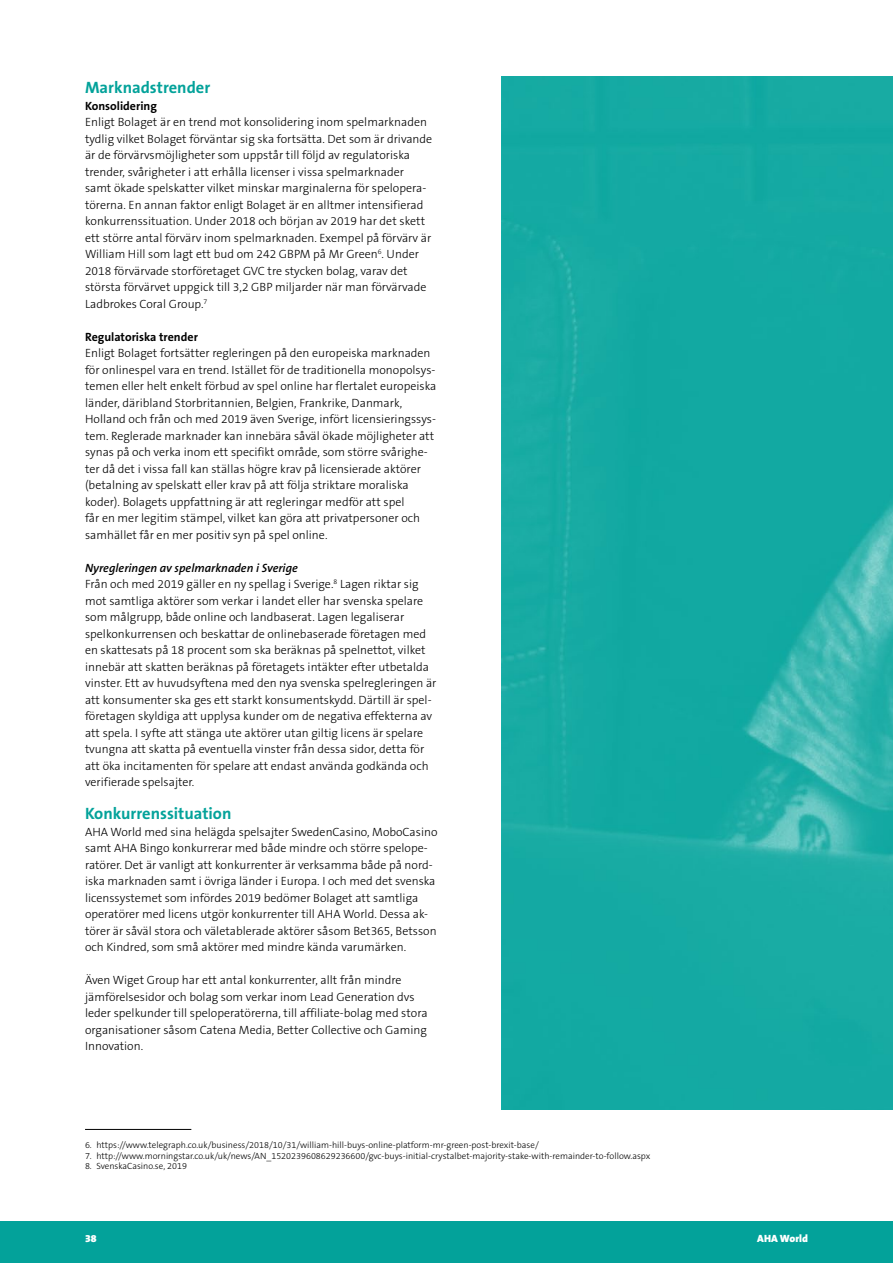
<style>
.page{position:relative;width:893px;height:1263px;background:#fff}
.page>*{position:absolute;margin:0;border:0;box-sizing:border-box;transform-origin:0 0}
.t1{font:700 16.5px "The Sans B7";color:#03a29a}
.t2{font:300 12px/16.5px "The Sans B3";color:#000}
.t3{font:italic 600 12px "The Sans B6";color:#000}
.t4{font:700 12px "The Sans B7";color:#000}
.t5{font:900 10.5px "The Sans B9";color:#fff}
.Fotnot{font:300 9px "The Sans B3";color:#000}
</style>
<div class="page">
<img style="left:502px;top:77px;width:391px;height:1033px">
<hr style="left:85px;top:1129px;width:106px;height:1px;background:#000">
<div style="left:0;top:1221px;width:893px;height:42px;background:#03a29a"></div>
<h3 class="t1" style="left:85px;top:79px;width:127px">Marknadstrender</h3>
<h4 class="t4" style="left:85px;top:99px;width:73px">Konsolidering</h4>
<p class="t2" style="left:85px;top:114px;width:349px">Enligt Bolaget är en trend mot konsolidering inom spelmarknaden tydlig vilket Bolaget förväntar sig ska fortsätta. Det som är drivande är de förvärvsmöjligheter som uppstår till följd av regulatoriska trender, svårigheter i att erhålla licenser i vissa spelmarknader samt ökade spelskatter vilket minskar marginalerna för spelopera&shy;törerna. En annan faktor enligt Bolaget är en alltmer intensifierad konkurrenssituation. Under 2018 och början av 2019 har det skett ett större antal förvärv inom spelmarknaden. Exempel på förvärv är William Hill som lagt ett bud om 242 GBPM på Mr Green<sup>6</sup>. Under 2018 förvärvade storföretaget GVC tre stycken bolag, varav det största förvärvet uppgick till 3,2 GBP miljarder när man förvärvade Ladbrokes Coral Group.<sup>7</sup></p>
<h4 class="t4" style="left:85px;top:330px;width:114px">Regulatoriska trender</h4>
<p class="t2" style="left:85px;top:345px;width:353px">Enligt Bolaget fortsätter regleringen på den europeiska marknaden för onlinespel vara en trend. Istället för de traditionella monopolsys&shy;temen eller helt enkelt förbud av spel online har flertalet europeiska länder, däribland Storbritannien, Belgien, Frankrike, Danmark, Holland och från och med 2019 även Sverige, infört licensieringssys&shy;tem. Reglerade marknader kan innebära såväl ökade möjligheter att synas på och verka inom ett specifikt område, som större svårighe&shy;ter då det i vissa fall kan ställas högre krav på licensierade aktörer (betalning av spelskatt eller krav på att följa striktare moraliska koder). Bolagets uppfattning är att regleringar medför att spel<br>får en mer legitim stämpel, vilket kan göra att privatpersoner och samhället får en mer positiv syn på spel online.</p>
<h5 class="t3" style="left:85px;top:561px;width:214px">Nyregleringen av spelmarknaden i Sverige</h5>
<p class="t2" style="left:85px;top:576px;width:353px">Från och med 2019 gäller en ny spellag i Sverige.<sup>8</sup> Lagen riktar sig mot samtliga aktörer som verkar i landet eller har svenska spelare som målgrupp, både online och landbaserat. Lagen legaliserar spelkonkurrensen och beskattar de onlinebaserade företagen med en skattesats på 18 procent som ska beräknas på spelnettot, vilket innebär att skatten beräknas på företagets intäkter efter utbetalda vinster. Ett av huvudsyftena med den nya svenska spelregleringen är att konsumenter ska ges ett starkt konsumentskydd. Därtill är spel&shy;företagen skyldiga att upplysa kunder om de negativa effekterna av att spela. I syfte att stänga ute aktörer utan giltig licens är spelare tvungna att skatta på eventuella vinster från dessa sidor, detta för att öka incitamenten för spelare att endast använda godkända och verifierade spelsajter.</p>
<h3 class="t1" style="left:85px;top:805px;width:148px">Konkurrenssituation</h3>
<p class="t2" style="left:85px;top:824px;width:354px">AHA World med sina helägda spelsajter SwedenCasino, MoboCasino samt AHA Bingo konkurrerar med både mindre och större spelope&shy;ratörer. Det är vanligt att konkurrenter är verksamma både på nord&shy;iska marknaden samt i övriga länder i Europa. I och med det svenska licenssystemet som infördes 2019 bedömer Bolaget att samtliga operatörer med licens utgör konkurrenter till AHA World. Dessa ak&shy;törer är såväl stora och väletablerade aktörer såsom Bet365, Betsson och Kindred, som små aktörer med mindre kända varumärken.</p>
<p class="t2" style="left:85px;top:972px;width:344px">Även Wiget Group har ett antal konkurrenter, allt från mindre jämförelsesidor och bolag som verkar inom Lead Generation dvs leder spelkunder till speloperatörerna, till affiliate-bolag med stora organisationer såsom Catena Media, Better Collective och Gaming Innovation.</p>
<p class="Fotnot" style="left:85px;top:1141px;width:455px">6. https://www.telegraph.co.uk/business/2018/10/31/william-hill-buys-online-platform-mr-green-post-brexit-base/</p>
<p class="Fotnot" style="left:85px;top:1151px;width:567px">7. http://www.morningstar.co.uk/uk/news/AN_1520239608629236600/gvc-buys-initial-crystalbet-majority-stake-with-remainder-to-follow.aspx</p>
<p class="Fotnot" style="left:85px;top:1162px;width:103px">8. SvenskaCasino.se, 2019</p>
<p class="t5" style="left:85px;top:1233px;width:13px">38</p>
<p class="t5" style="left:757px;top:1233px;width:52px">AHA World</p>
</div>
